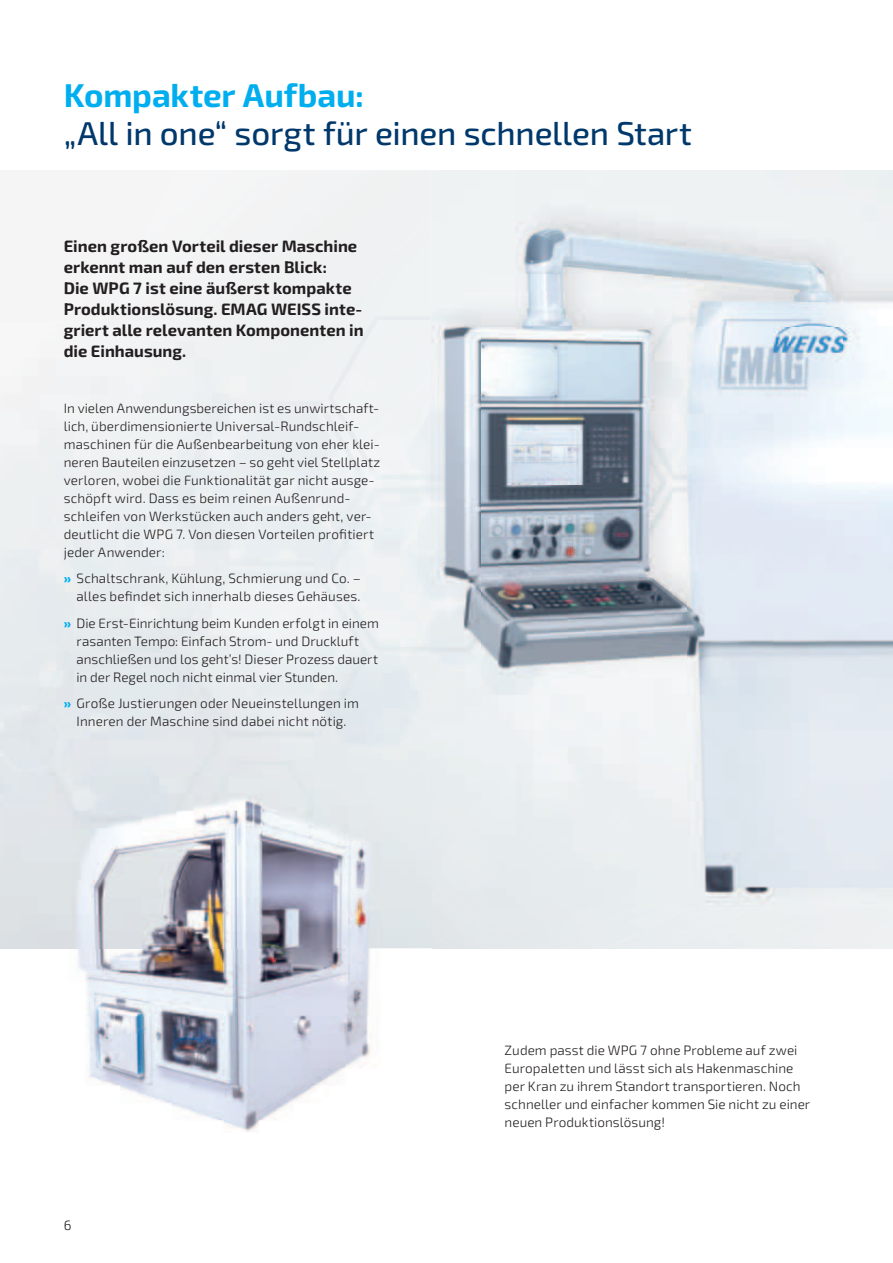
<style>
.page{position:relative;width:893px;height:1263px;background:#fff}
.page>*{position:absolute;margin:0;border:0;box-sizing:border-box;transform-origin:0 0}
.t1{font:500 33px "Exo 2";letter-spacing:-.005em;color:#01386b}
.t2{font:700 33px "Exo 2";color:#00aeef}
.t3{font:700 16.5px/21px "Exo 2";color:#231f20}
.t4{font:300 13.5px/18px "Exo 2";letter-spacing:.005em;color:#231f20}
.s1{font-family:"EMAG65 BO";font-weight:400;color:#00aeef}
</style>
<div class="page">
<img style="left:0;top:170px;width:262px;height:778px">
<img style="left:432px;top:801px;width:461px;height:147px">
<img style="left:430px;top:170px;width:463px;height:631px">
<img style="left:0;top:948px;width:431px;height:184px">
<img style="left:262px;top:772px;width:170px;height:176px">
<img style="left:430px;top:772px;width:2px;height:134px">
<h1 class="t2" style="left:64px;top:71px;width:302px">Kompakter Aufbau:</h1>
<h1 class="t1" style="left:64px;top:110px;width:630px">„All in one“ sorgt für einen schnellen Start</h1>
<p class="t3" style="left:64px;top:235px;width:301px">Einen großen Vorteil dieser Maschine erkennt man auf den ersten Blick:<br>Die WPG 7 ist eine äußerst kompakte Produktionslösung. EMAG WEISS inte&shy;griert alle relevanten Komponenten in die Einhausung.</p>
<p class="t4" style="left:64px;top:399px;width:318px">In vielen Anwendungsbereichen ist es unwirtschaft&shy;lich, überdimensionierte Universal-Rundschleif&shy;maschinen für die Außenbearbeitung von eher klei&shy;neren Bauteilen einzusetzen – so geht viel Stellplatz verloren, wobei die Funktionalität gar nicht ausge&shy;schöpft wird. Dass es beim reinen Außenrund&shy;schleifen von Werkstücken auch anders geht, ver&shy;deutlicht die WPG 7. Von diesen Vorteilen profitiert jeder Anwender:</p>
<p class="t4" style="left:64px;top:569px;width:299px;text-align:right"><span class="s1">»</span> Schaltschrank, Kühlung, Schmierung und Co. – alles befindet sich innerhalb dieses Gehäuses.</p>
<p class="t4" style="left:77px;top:614px;width:304px;text-indent:-13px"><span class="s1">»</span> Die Erst-Einrichtung beim Kunden erfolgt in einem rasanten Tempo: Einfach Strom- und Druckluft anschließen und los geht’s! Dieser Prozess dauert in der Regel noch nicht einmal vier Stunden.</p>
<p class="t4" style="left:64px;top:694px;width:297px;text-align:center"><span class="s1">»</span> Große Justierungen oder Neueinstellungen im<br>Inneren der Maschine sind dabei nicht nötig.</p>
<p class="t4" style="left:64px;top:1215px;width:9px">6</p>
<p class="t4" style="left:505px;top:1040px;width:307px">Zudem passt die WPG 7 ohne Probleme auf zwei Europaletten und lässt sich als Hakenmaschine per Kran zu ihrem Standort transportieren. Noch schneller und ein facher kommen Sie nicht zu einer neuen Produktionslösung!</p>
</div>
